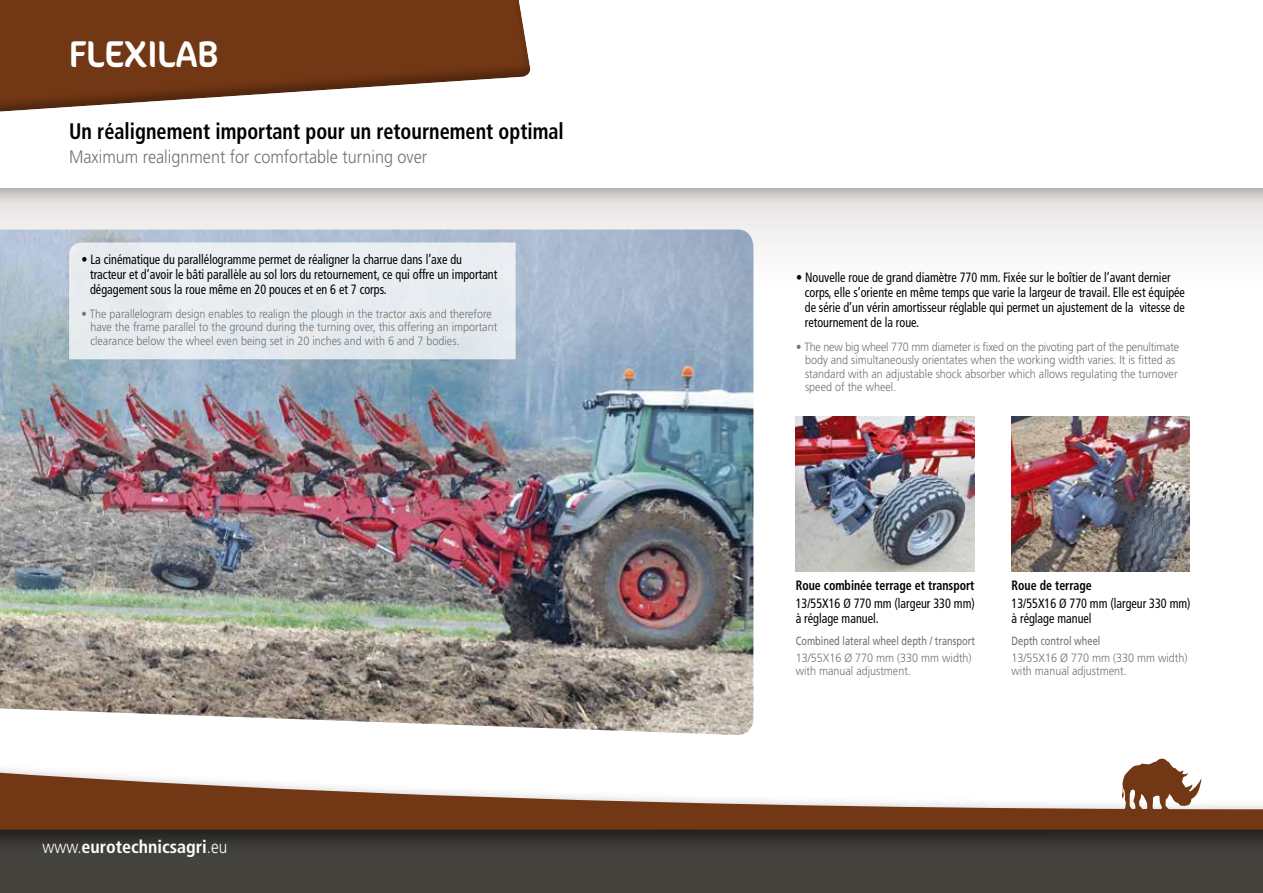
<style>
.page{position:relative;width:1263px;height:893px;background:#fff}
.page>*{position:absolute;margin:0;border:0;box-sizing:border-box;transform-origin:0 0}
.t1{font:37.5px "Cocon";color:#fff;scale:.93 1}
.t2{font:700 condensed 22.5px "Frutiger";color:#000;scale:.9 1}
.t3{font:300 18px "Frutiger";color:#707172;scale:.9 1}
.t4{font:700 condensed 18px "Frutiger";color:#fff}
.t5{font:condensed 13.5px/15px "Frutiger";color:#000;scale:.9 1}
.t6{font:700 condensed 13.5px "Frutiger";color:#000;scale:.88 1}
.t7{font:300 12px/13.5px "Frutiger";color:#707172;scale:.9 1}
.t8{font:12px "Frutiger";color:#707172;scale:.77 1}
.s1{font-weight:300;font-stretch:normal}
</style>
<div class="page">
<svg style="left:0;top:205px;width:1263px;height:107px"></svg>
<div style="left:0;top:0;width:1263px;height:205px;background:#000;opacity:.27"></div>
<div style="left:0;top:0;width:1263px;height:187px;background:#fff"></div>
<div style="left:0;top:821px;width:1263px;height:72px;background:#45433e"></div>
<div style="left:0;top:725px;width:1263px;height:132px;background:#000;opacity:.61"></div>
<svg style="left:0;top:734px;width:1263px;height:95px"></svg>
<svg style="left:1122px;top:758px;width:79px;height:54px"></svg>
<svg style="left:0;top:0;width:531px;height:112px;fill:#723714"></svg>
<img style="left:0;top:230px;width:753px;height:505px">
<img style="left:796px;top:416px;width:178px;height:155px">
<img style="left:1011px;top:416px;width:178px;height:155px">
<div style="left:69px;top:242px;width:447px;height:117px;background:#e7ecf0"></div>
<h1 class="t1" style="left:69px;top:32px;width:162px">FLEXILAB</h1>
<h2 class="t2" style="left:69px;top:118px;width:551px">Un réalignement important pour un retournement optimal</h2>
<h3 class="t3" style="left:69px;top:147px;width:399px">Maximum realignment for comfortable turning over</h3>
<p class="t5" style="left:90px;top:252px;width:454px;text-indent:-9px">• La cinématique du parallélogramme permet de réaligner la charrue dans l’axe du tracteur et d’avoir le bâti parallèle au sol lors du retournement, ce qui offre un important dégagement sous la roue même en 20 pouces et en 6 et 7 corps.</p>
<p class="t7" style="left:90px;top:307px;width:454px;text-indent:-9px">• The parallelogram design enables to realign the plough in the tractor axis and therefore have the frame parallel to the ground during the turning over, this offering an important clearance below the wheel even being set in 20 inches and with 6 and 7 bodies.</p>
<h3 class="t4" style="left:43px;top:836px;width:186px"><span class="s1">www.</span>eurotechnicsagri<span class="s1">.eu</span></h3>
<p class="t5" style="left:805px;top:270px;width:424px;text-indent:-9px">• Nouvelle roue de grand diamètre 770 mm. Fixée sur le boîtier de l’avant dernier corps, elle s’oriente en même temps que varie la largeur de travail. Elle est équipée de série d’un vérin amortisseur réglable qui permet un ajustement de la vitesse de retournement de la roue.</p>
<p class="t7" style="left:805px;top:340px;width:417px;text-indent:-9px">• The new big wheel 770 mm diameter is fixed on the pivoting part of the penultimate body and simultaneously orientates when the working width varies. It is fitted as standard with an adjustable shock absorber which allows regulating the turnover speed of the wheel.</p>
<p class="t6" style="left:796px;top:577px;width:205px">Roue combinée terrage et transport</p>
<p class="t5" style="left:796px;top:596px;width:200px">13/55X16 Ø 770 mm (largeur 330 mm) à réglage manuel.</p>
<p class="t8" style="left:796px;top:634px;width:234px">Combined lateral wheel depth / transport</p>
<p class="t7" style="left:796px;top:651px;width:197px">13/55X16 Ø 770 mm (330 mm width) with manual adjustment.</p>
<p class="t6" style="left:1011px;top:577px;width:93px">Roue de terrage</p>
<p class="t5" style="left:1011px;top:596px;width:200px">13/55X16 Ø 770 mm (largeur 330 mm) à réglage manuel</p>
<p class="t8" style="left:1011px;top:634px;width:117px">Depth control wheel</p>
<p class="t7" style="left:1011px;top:651px;width:197px">13/55X16 Ø 770 mm (330 mm width) with manual adjustment.</p>
</div>
